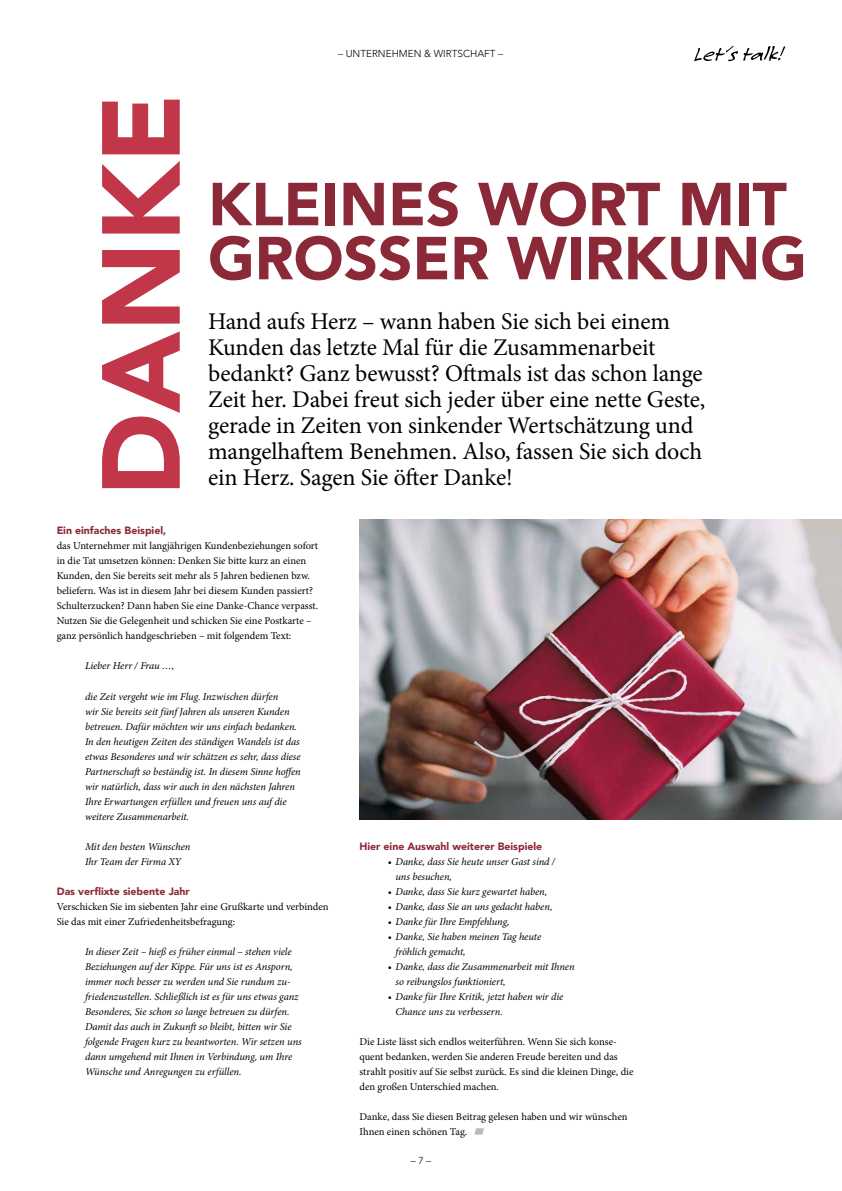
<style>
.page{position:relative;width:842px;height:1191px;background:#fff}
.page>*{position:absolute;margin:0;border:0;box-sizing:border-box;transform-origin:0 0}
.t1{font:900 109.7px "Avenir";color:#c13749}
.t2{font:900 60px/54px "Avenir";color:#8b2939}
.t3{font:24px/26px "Minion Pro";letter-spacing:-.005em;color:#000}
.t4{font:italic 10.5px/15px "Minion Pro";letter-spacing:-.005em;color:#000}
.t5{font:10.5px/15px "Minion Pro";color:#000}
.t6{font:900 10.5px "Avenir";color:#8b2939}
.t7{font:300 10px "Avenir";color:#000}
</style>
<div class="page">
<hr style="left:0;top:594px;width:1px;height:597px;background:#eeeded">
<svg style="left:694px;top:46px;width:91px;height:15px"></svg>
<svg style="left:474px;top:1128px;width:10px;height:6px"></svg>
<img style="left:359px;top:519px;width:483px;height:300px">
<h1 class="t1" style="left:75px;top:496px;width:404px;rotate:-90deg">DANKE</h1>
<p class="t7" style="left:338px;top:48px;width:166px">– UNTERNEHMEN &amp; WIRTSCHAFT –</p>
<h2 class="t2" style="left:208px;top:177px;width:600px">KLEINES WORT MIT<br>GROSSER WIRKUNG</h2>
<p class="t3" style="left:208px;top:309px;width:498px">Hand aufs Herz – wann haben Sie sich bei einem Kunden das letzte Mal für die Zusammenarbeit bedankt? Ganz bewusst? Oftmals ist das schon lange Zeit her. Dabei freut sich jeder über eine nette Geste, gerade in Zeiten von sinkender Wertschätzung und mangelhaftem Benehmen. Also, fassen Sie sich doch ein Herz. Sagen Sie öfter Danke!</p>
<p class="t6" style="left:57px;top:524px;width:111px">Ein einfaches Beispiel,</p>
<p class="t5" style="left:57px;top:538px;width:263px">das Unternehmer mit langjährigen Kundenbeziehungen sofort in die Tat umsetzen können: Denken Sie bitte kurz an einen Kunden, den Sie bereits seit mehr als 5 Jahren bedienen bzw. beliefern. Was ist in diesem Jahr bei diesem Kunden passiert?<br>Schulterzucken? Dann haben Sie eine Danke-Chance verpasst.<br>Nutzen Sie die Gelegenheit und schicken Sie eine Postkarte – ganz persönlich handgeschrieben – mit folgendem Text:</p>
<p class="t4" style="left:85px;top:658px;width:91px">Lieber Herr / Frau …,</p>
<p class="t4" style="left:85px;top:688px;width:217px">die Zeit vergeht wie im Flug. Inzwischen dürfen<br>wir Sie bereits seit fünf Jahren als unseren Kunden betreuen. Dafür möchten wir uns einfach bedanken.<br>In den heutigen Zeiten des ständigen Wandels ist das etwas Besonderes und wir schätzen es sehr, dass diese Partnerschaft so beständig ist. In diesem Sinne hoffen wir natürlich, dass wir auch in den nächsten Jahren Ihre Erwartungen erfüllen und freuen uns auf die weitere Zusammenarbeit.</p>
<p class="t4" style="left:85px;top:838px;width:107px">Mit den besten Wünschen<br>Ihr Team der Firma XY</p>
<p class="t6" style="left:57px;top:884px;width:135px">Das verflixte siebente Jahr</p>
<p class="t5" style="left:57px;top:898px;width:273px">Verschicken Sie im siebenten Jahr eine Grußkarte und verbinden<br>Sie das mit einer Zufriedenheitsbefragung:</p>
<p class="t4" style="left:85px;top:943px;width:218px">In dieser Zeit – hieß es früher einmal – stehen viele Beziehungen auf der Kippe. Für uns ist es Ansporn, immer noch besser zu werden und Sie rundum zu&shy;friedenzustellen. Schließlich ist es für uns etwas ganz Besonderes, Sie schon so lange betreuen zu dürfen.<br>Damit das auch in Zukunft so bleibt, bitten wir Sie folgende Fragen kurz zu beantworten. Wir setzen uns dann umgehend mit Ihnen in Verbindung, um Ihre Wünsche und Anregungen zu erfüllen.</p>
<p class="t6" style="left:359px;top:839px;width:184px">Hier eine Auswahl weiterer Beispiele</p>
<p class="t4" style="left:395px;top:853px;width:161px;text-indent:-8px">• Danke, dass Sie heute unser Gast sind / uns besuchen,</p>
<p class="t4" style="left:388px;top:883px;width:161px">• Danke, dass Sie kurz gewartet haben,</p>
<p class="t4" style="left:388px;top:898px;width:166px">• Danke, dass Sie an uns gedacht haben,</p>
<p class="t4" style="left:388px;top:913px;width:123px">• Danke für Ihre Empfehlung,</p>
<p class="t4" style="left:395px;top:928px;width:147px;text-indent:-8px">• Danke, Sie haben meinen Tag heute fröhlich gemacht,</p>
<p class="t4" style="left:395px;top:958px;width:181px;text-indent:-8px">• Danke, dass die Zusammenarbeit mit Ihnen so reibungslos funktioniert,</p>
<p class="t4" style="left:395px;top:988px;width:169px;text-indent:-8px">• Danke für Ihre Kritik, jetzt haben wir die<br>Chance uns zu verbessern.</p>
<p class="t5" style="left:359px;top:1034px;width:276px">Die Liste lässt sich endlos weiterführen. Wenn Sie sich konse&shy;quent bedanken, werden Sie anderen Freude bereiten und das strahlt positiv auf Sie selbst zurück. Es sind die kleinen Dinge, die den großen Unterschied machen.</p>
<p class="t5" style="left:359px;top:1109px;width:270px">Danke, dass Sie diesen Beitrag gelesen haben und wir wünschen<br>Ihnen einen schönen Tag.</p>
<p class="t7" style="left:411px;top:1155px;width:22px">– 7 –</p>
</div>
